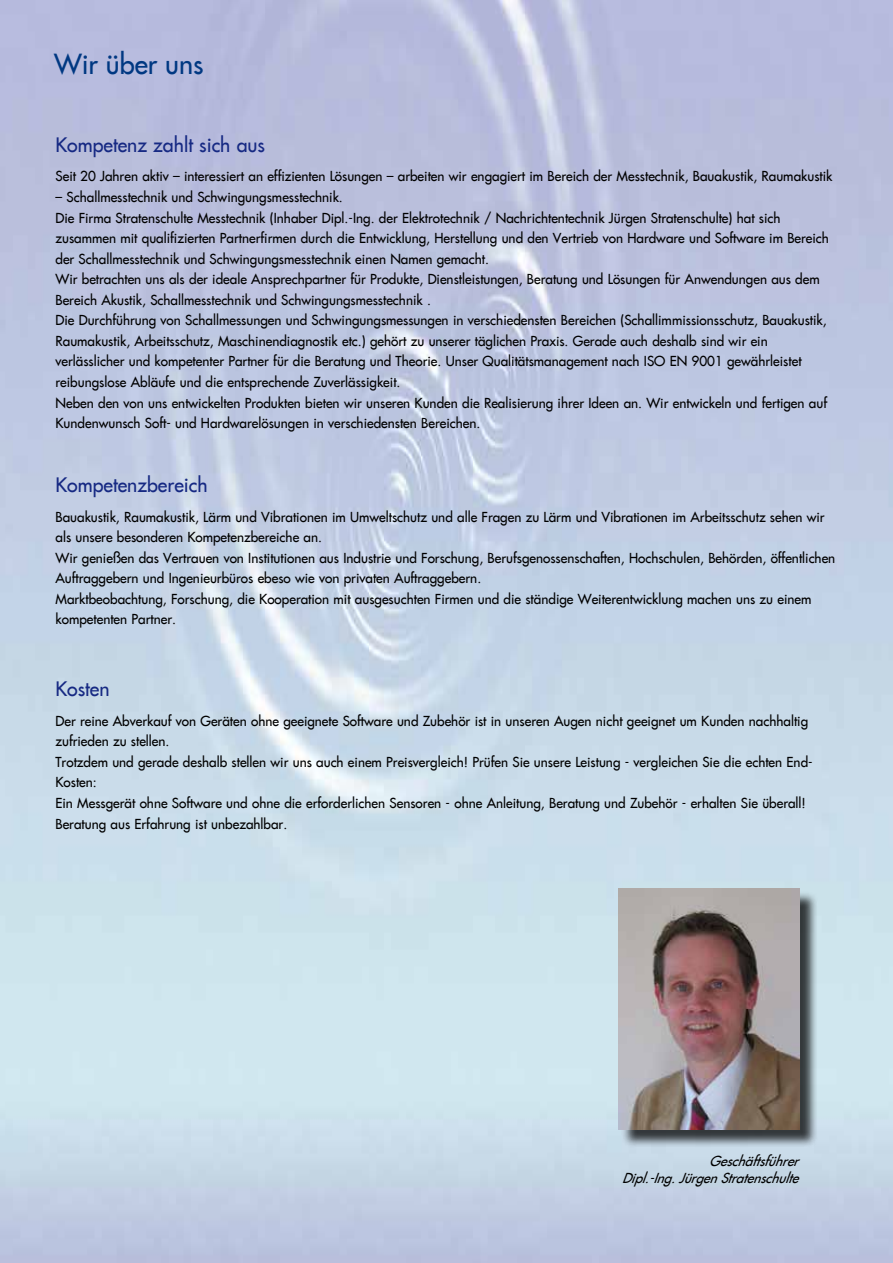
<style>
.page{position:relative;width:893px;height:1263px;background:#fff}
.page>*{position:absolute;margin:0;border:0;box-sizing:border-box;transform-origin:0 0}
.t1{font:27px "Fujiyama 2";color:#003882}
.t2{font:19.5px "Fujiyama 2";color:#162983}
.t3{font:13.5px/20.5px "Fujiyama 2";color:#000}
.t4{font:italic 13.5px/16.2px "Fujiyama 2";color:#000;text-align:right}
</style>
<div class="page">
<div style="left:621px;top:891px;width:197px;height:257px;background:#000;opacity:.75"></div>
<img style="left:619px;top:889px;width:180px;height:241px">
<h1 class="t1" style="left:54px;top:44px;width:151px">Wir über uns</h1>
<h2 class="t2" style="left:56px;top:130px;width:211px">Kompetenz zahlt sich aus</h2>
<p class="t3" style="left:56px;top:165px;width:778px">Seit 20 Jahren aktiv – interessiert an effizienten Lösungen – arbeiten wir engagiert im Bereich der Messtechnik, Bauakustik, Raumakustik</p>
<p class="t3" style="left:56px;top:186px;width:775px">– Schallmesstechnik und Schwingungsmesstechnik.<br>Die Firma Stratenschulte Messtechnik (Inhaber Dipl.-Ing. der Elektrotechnik / Nachrichtentechnik Jürgen Stratenschulte) hat sich zusammen mit qualifizierten Partnerfirmen durch die Entwicklung, Herstellung und den Vertrieb von Hardware und Software im Bereich der Schallmesstechnik und Schwingungsmesstechnik einen Namen gemacht.<br>Wir betrachten uns als der ideale Ansprechpartner für Produkte, Dienstleistungen, Beratung und Lösungen für Anwendungen aus dem Bereich Akustik, Schallmesstechnik und Schwingungsmesstechnik .<br>Die Durchführung von Schallmessungen und Schwingungsmessungen in verschiedensten Bereichen (Schallimmissionsschutz, Bauakustik, Raumakustik, Arbeitsschutz, Maschinendiagnostik etc.) gehört zu unserer täglichen Praxis. Gerade auch deshalb sind wir ein verlässlicher und kompetenter Partner für die Beratung und Theorie. Unser Qualitätsmanagement nach ISO EN 9001 gewährleistet reibungslose Abläufe und die entsprechende Zuverlässigkeit.<br>Neben den von uns entwickelten Produkten bieten wir unseren Kunden die Realisierung ihrer Ideen an. Wir entwickeln und fertigen auf Kundenwunsch Soft- und Hardwarelösungen in verschiedensten Bereichen.</p>
<h2 class="t2" style="left:56px;top:470px;width:154px">Kompetenzbereich</h2>
<p class="t3" style="left:56px;top:506px;width:781px">Bauakustik, Raumakustik, Lärm und Vibrationen im Umweltschutz und alle Fragen zu Lärm und Vibrationen im Arbeitsschutz sehen wir als unsere besonderen Kompetenzbereiche an.<br>Wir genießen das Vertrauen von Institutionen aus Industrie und Forschung, Berufsgenossenschaften, Hochschulen, Behörden, öffentlichen Auftraggebern und Ingenieurbüros ebeso wie von privaten Auftraggebern.<br>Marktbeobachtung, Forschung, die Kooperation mit ausgesuchten Firmen und die ständige Weiterentwicklung machen uns zu einem kompetenten Partner.</p>
<h2 class="t2" style="left:56px;top:674px;width:56px">Kosten</h2>
<p class="t3" style="left:56px;top:710px;width:759px">Der reine Abverkauf von Geräten ohne geeignete Software und Zubehör ist in unseren Augen nicht geeignet um Kunden nachhaltig zufrieden zu stellen.<br>Trotzdem und gerade deshalb stellen wir uns auch einem Preisvergleich! Prüfen Sie unsere Leistung - vergleichen Sie die echten End-Kosten:<br>Ein Messgerät ohne Software und ohne die erforderlichen Sensoren - ohne Anleitung, Beratung und Zubehör - erhalten Sie überall!<br>Beratung aus Erfahrung ist unbezahlbar.</p>
<p class="t4" style="left:622px;top:1152px;width:184px">Geschäftsführer<br>Dipl.-Ing.JürgenStratenschulte</p>
</div>
